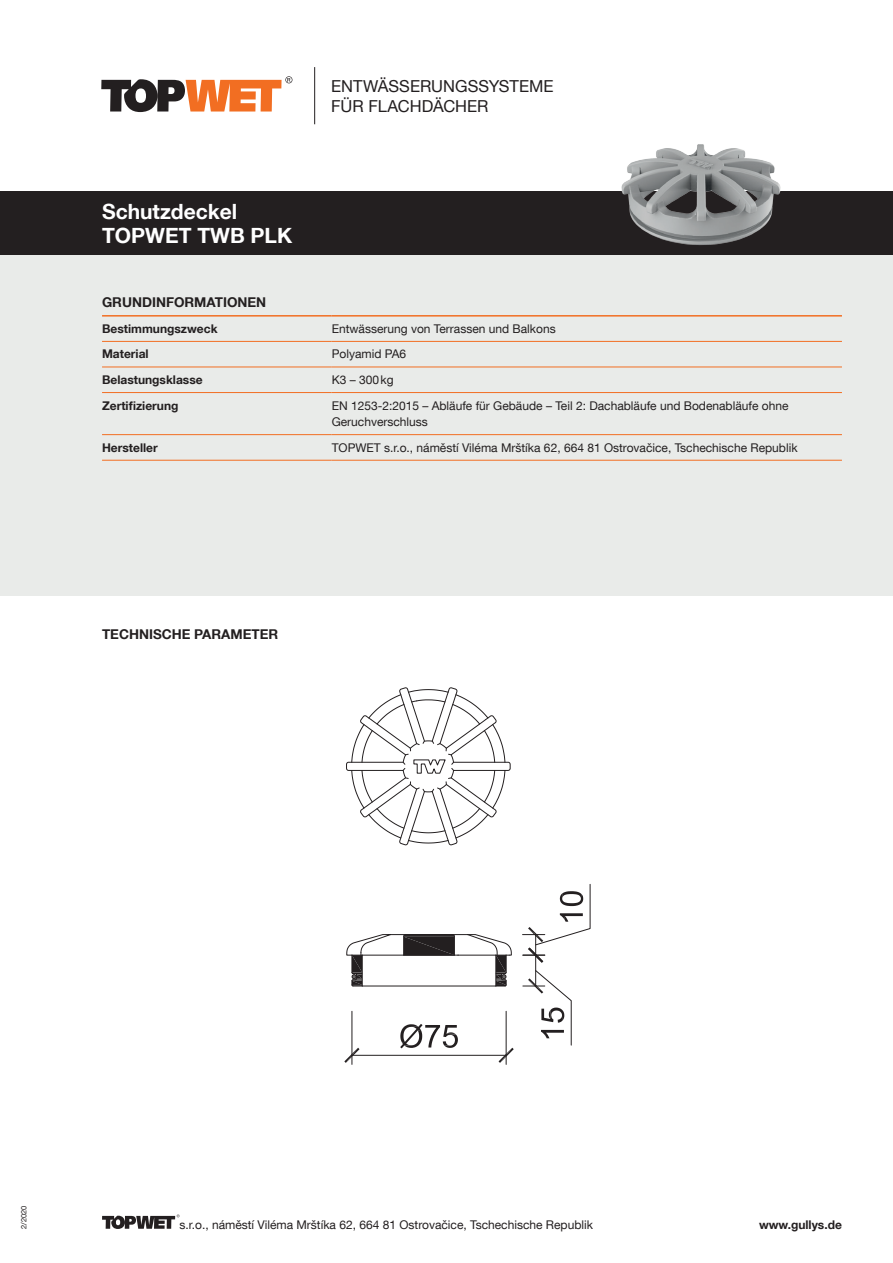
<style>
.page{position:relative;width:893px;height:1263px;background:#fff}
.page>*{position:absolute;margin:0;border:0;box-sizing:border-box;transform-origin:0 0}
.Nazev_vyrobku{font:700 21px/24px "Helvetica Neue LT Com";color:#fff}
.t1{font:16.5px/19.8px "Helvetica Neue LT Com";color:#231f20}
.Nazev_informace{font:700 13.5px "Helvetica Neue LT Com";color:#231f20}
.Text_normal{font:12px/16.5px "Helvetica Neue LT Com";color:#231f20}
.Text_bold{font:700 12px "Helvetica Neue LT Com";color:#231f20}
.Text_-_maly_normal{font:7.5px "Helvetica Neue LT Com";color:#231f20}
</style>
<div class="page">
<div style="left:0;top:255px;width:893px;height:340px;background:#e9ebe9"></div>
<div style="left:0;top:191px;width:893px;height:64px;background:#231f20"></div>
<svg style="left:101px;top:76px;width:191px;height:36px"></svg>
<hr style="left:314px;top:67px;width:1px;height:57px;background:#231f20">
<svg style="left:102px;top:1214px;width:78px;height:15px"></svg>
<img style="left:621px;top:144px;width:160px;height:101px">
<svg style="left:346px;top:687px;width:164px;height:158px"></svg>
<svg style="left:347px;top:934px;width:164px;height:53px"></svg>
<hr style="left:535px;top:955px;width:1px;height:31px;background:#231f20">
<svg style="left:523px;top:970px;width:48px;height:75px"></svg>
<svg style="left:522px;top:884px;width:68px;height:79px"></svg>
<hr style="left:352px;top:1011px;width:1px;height:53px;background:#231f20">
<hr style="left:506px;top:1011px;width:1px;height:53px;background:#231f20">
<hr style="left:352px;top:1055px;width:154px;height:1px;background:#231f20">
<svg style="left:344px;top:1048px;width:16px;height:15px"></svg>
<svg style="left:499px;top:1048px;width:15px;height:15px"></svg>
<svg style="left:400px;top:1024px;width:58px;height:24px"></svg>
<hr style="left:102px;top:341px;width:230px;height:1px;background:#f26e22">
<hr style="left:332px;top:341px;width:510px;height:1px;background:#f26e22">
<hr style="left:102px;top:367px;width:230px;height:1px;background:#f26e22">
<hr style="left:332px;top:367px;width:510px;height:1px;background:#f26e22">
<hr style="left:102px;top:392px;width:230px;height:1px;background:#f26e22">
<hr style="left:332px;top:392px;width:510px;height:1px;background:#f26e22">
<hr style="left:102px;top:434px;width:230px;height:1px;background:#f26e22">
<hr style="left:332px;top:434px;width:510px;height:1px;background:#f26e22">
<hr style="left:102px;top:315px;width:230px;height:2px;background:#f26e22">
<hr style="left:332px;top:315px;width:510px;height:2px;background:#f26e22">
<hr style="left:102px;top:460px;width:230px;height:1px;background:#f26e22">
<hr style="left:332px;top:460px;width:510px;height:1px;background:#f26e22">
<p class="Nazev_vyrobku" style="left:102px;top:199px;width:192px">Schutzdeckel<br>TOPWET TWB PLK</p>
<p class="t1" style="left:331px;top:76px;width:224px">ENTWÄSSERUNGSSYSTEME<br>FÜR FLACHDÄCHER</p>
<p class="Nazev_informace" style="left:102px;top:294px;width:166px">GRUNDINFORMATIONEN</p>
<p class="Text_bold" style="left:102px;top:321px;width:117px">Bestimmungszweck</p>
<p class="Text_normal" style="left:332px;top:320px;width:226px">Entwässerung von Terrassen und Balkons</p>
<p class="Text_bold" style="left:102px;top:347px;width:48px">Material</p>
<p class="Text_normal" style="left:332px;top:346px;width:76px">Polyamid PA6</p>
<p class="Text_bold" style="left:102px;top:372px;width:102px">Belastungsklasse</p>
<p class="Text_normal" style="left:332px;top:371px;width:63px">K3 – 300kg</p>
<p class="Text_bold" style="left:102px;top:398px;width:78px">Zertifizierung</p>
<p class="Text_normal" style="left:332px;top:397px;width:458px">EN 1253-2:2015 – Abläufe für Gebäude – Teil 2: Dachabläufe und Bodenabläufe ohne<br>Geruchverschluss</p>
<p class="Text_bold" style="left:102px;top:440px;width:57px">Hersteller</p>
<p class="Text_normal" style="left:332px;top:439px;width:467px">TOPWET s.r.o., náměstí Viléma Mrštíka 62, 664 81 Ostrovačice, Tschechische Republik</p>
<p class="Nazev_informace" style="left:102px;top:626px;width:178px">TECHNISCHE PARAMETER</p>
<p class="Text_-_maly_normal" style="left:19px;top:1229px;width:25px;rotate:-90deg">2/2020</p>
<p class="Text_normal" style="left:180px;top:1216px;width:415px">s.r.o., náměstí Viléma Mrštíka 62, 664 81 Ostrovačice, Tschechische Republik</p>
<p class="Text_bold" style="left:759px;top:1217px;width:84px">www.gullys.de</p>
</div>
